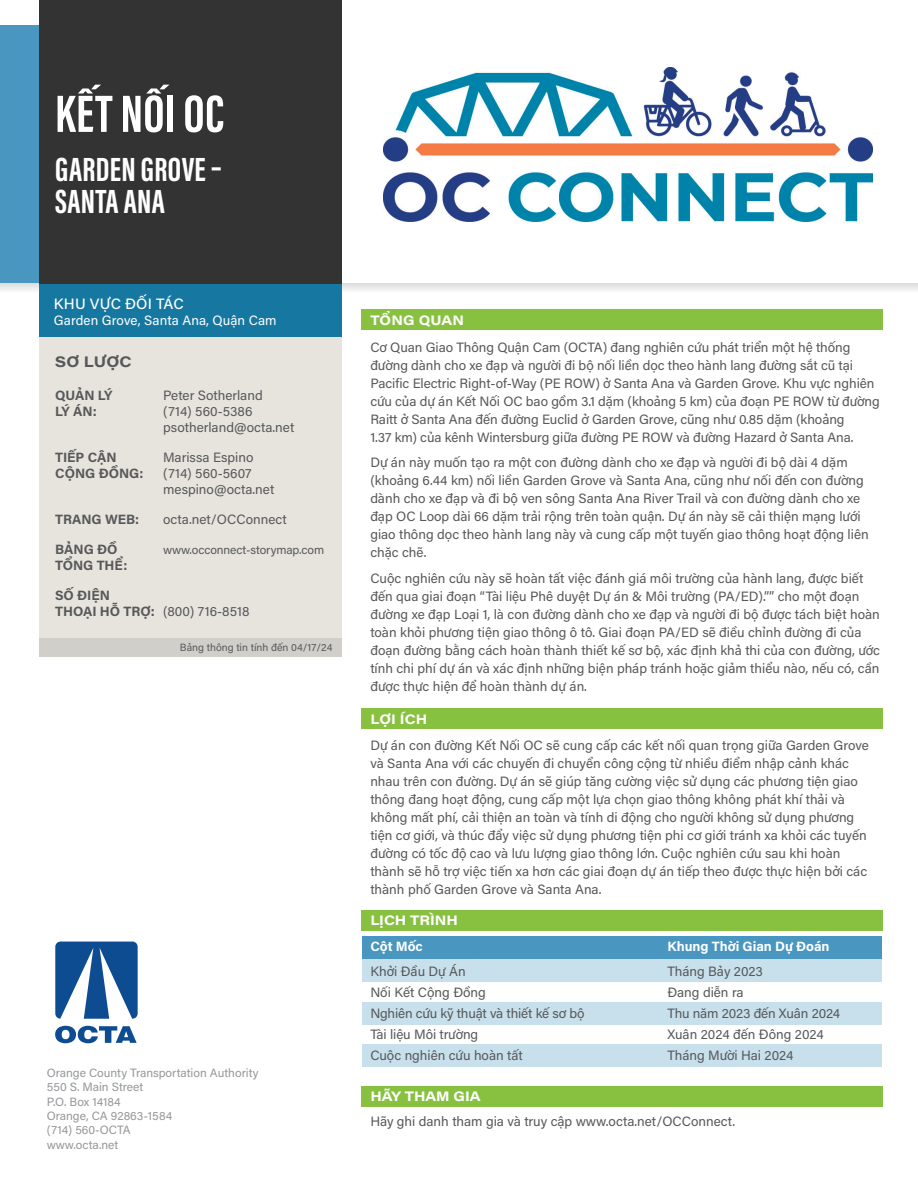
<style>
.page{position:relative;width:918px;height:1188px;background:#fff}
.page>*{position:absolute;margin:0;border:0;box-sizing:border-box;transform-origin:0 0}
.t1{font:700 54px "Acumin Pro Extra Cond";letter-spacing:.015em;color:#fff}
.t2{font:700 34.5px/31.5px "Acumin Pro Extra Cond";letter-spacing:.01em;color:#fff}
.t3{font:500 15px "Acumin Pro";letter-spacing:.01em;color:#fff}
.t4{font:700 15px "Acumin Pro Wide";letter-spacing:.01em;color:#57585a}
.t5{font:13.5px/18px "Acumin Pro";color:#57585a}
.t6{font:700 13.5px "Acumin Pro";color:#57585a}
.t7{font:700 13.5px/26px "Acumin Pro Wide";letter-spacing:.005em;color:#fff}
.t8{font:13.5px "Acumin Pro";letter-spacing:.005em;color:#fff}
.t9{font:700 13.5px "Acumin Pro";color:#fff}
.t10{font:12px/14.4px "Acumin Pro";color:#95979a}
.t11{font:12px "Acumin Pro";letter-spacing:-.01em;color:#57585a}
.t12{font:10.5px "Acumin Pro";color:#57585a}
.s1{font-weight:700}
.s2{font-family:"Acumin Pro"}
</style>
<div class="page">
<div style="left:39px;top:257px;width:303px;height:91px;background:#1678a1"></div>
<div style="left:39px;top:338px;width:303px;height:306px;background:#e6e4dd"></div>
<div style="left:39px;top:638px;width:303px;height:19px;background:#d0cfca"></div>
<div style="left:0;top:25px;width:316px;height:258px;background:#4997c1"></div>
<div style="left:39px;top:0;width:303px;height:283px;background:#323332"></div>
<img style="left:383px;top:67px;width:490px;height:154px">
<div style="left:361px;top:309px;width:521px;height:21px;background:#87c13f"></div>
<div style="left:361px;top:709px;width:521px;height:20px;background:#87c13f"></div>
<div style="left:361px;top:910px;width:521px;height:21px;background:#87c13f"></div>
<div style="left:363px;top:936px;width:519px;height:22px;background:#4997c1"></div>
<div style="left:363px;top:959px;width:519px;height:22px;background:#c8e0ec"></div>
<div style="left:363px;top:1003px;width:519px;height:22px;background:#c8e0ec"></div>
<svg style="left:55px;top:1026px;width:82px;height:17px"></svg>
<svg style="left:55px;top:942px;width:83px;height:77px"></svg>
<div style="left:363px;top:1045px;width:519px;height:22px;background:#c8e0ec"></div>
<div style="left:361px;top:1086px;width:521px;height:20px;background:#87c13f"></div>
<p class="t1" style="left:55px;top:81px;width:170px">KẾT NỐI OC</p>
<p class="t2" style="left:55px;top:154px;width:168px">GARDEN GROVE –<br>SANTA ANA</p>
<p class="t3" style="left:54px;top:293px;width:131px">KHU VỰC ĐỐI TÁC</p>
<p class="t8" style="left:54px;top:311px;width:224px">Garden Grove, Santa Ana, Quận Cam</p>
<p class="t7" style="left:370px;top:306px;width:95px">TỔNG QUAN</p>
<p class="t4" style="left:55px;top:351px;width:78px">SƠ LƯỢC</p>
<p class="t6" style="left:55px;top:386px;width:59px">QUẢN LÝ</p>
<p class="t5" style="left:163px;top:386px;width:101px">Peter Sotherland</p>
<p class="t6" style="left:55px;top:402px;width:43px">LÝ ÁN:</p>
<p class="t5" style="left:163px;top:402px;width:91px">(714) 560-5386</p>
<p class="t5" style="left:163px;top:418px;width:133px">psotherland@octa.net</p>
<p class="t6" style="left:55px;top:448px;width:63px">TIẾP CẬN</p>
<p class="t5" style="left:163px;top:448px;width:92px">Marissa Espino</p>
<p class="t6" style="left:55px;top:464px;width:90px">CỘNG ĐỒNG:</p>
<p class="t5" style="left:163px;top:464px;width:90px">(714) 560-5607</p>
<p class="t5" style="left:163px;top:480px;width:113px">mespino@octa.net</p>
<p class="t6" style="left:55px;top:510px;width:86px">TRANG WEB:</p>
<p class="t5" style="left:163px;top:510px;width:125px">octa.net/OCConnect</p>
<p class="t6" style="left:55px;top:540px;width:64px">BẢNG ĐỒ</p>
<p class="t11" style="left:163px;top:541px;width:163px">www.occonnect-storymap.com</p>
<p class="t6" style="left:55px;top:556px;width:74px">TỔNG THỂ:</p>
<p class="t6" style="left:55px;top:585px;width:56px">SỐ ĐIỆN</p>
<p class="t5" style="left:55px;top:602px;width:196px"><span class="s1">THOẠI HỖ TRỢ:</span> (800) 716-8518</p>
<p class="t12" style="left:180px;top:640px;width:154px">Bảng thông tin tính đến 04/17/24</p>
<p class="t5" style="left:370px;top:338px;width:511px">Cơ Quan Giao Thông Quận Cam (OCTA) đang nghiên cứu phát triển một hệ thống đường dành cho xe đạp và người đi bộ nối liền dọc theo hành lang đường sắt cũ tại Pacific Electric Right-of-Way (PE ROW) ở Santa Ana và Garden Grove. Khu vực nghiên cứu của dự án Kết Nối OC bao gồm 3.1 dặm (khoảng 5 km) của đoạn PE ROW từ đường Raitt ở Santa Ana đến đường Euclid ở Garden Grove, cũng như 0.85 dặm (khoảng</p>
<h5 class="t5" style="left:370px;top:428px;width:485px">1.37 km) của kênh Wintersburg giữa đường PE ROW và đường Hazard ở Santa Ana.</h5>
<p class="t5" style="left:370px;top:453px;width:500px">Dự án này muốn tạo ra một con đường dành cho xe đạp và người đi bộ dài 4 dặm (khoảng 6.44 km) nối liền Garden Grove và Santa Ana, cũng như nối đến con đường dành cho xe đạp và đi bộ ven sông Santa Ana River Trail và con đường dành cho xe đạp OC Loop dài 66 dặm trải rộng trên toàn quận. Dự án này sẽ cải thiện mạng lưới giao thông dọc theo hành lang này và cung cấp một tuyến giao thông hoạt động liên chặc chẽ.</p>
<p class="t5" style="left:370px;top:569px;width:511px">Cuộc nghiên cứu này sẽ hoàn tất việc đánh giá môi trường của hành lang, được biết đến qua giai đoạn “Tài liệu Phê duyệt Dự án &amp; Môi trường (PA/ED).”” cho một đoạn đường xe đạp Loại 1, là con đường dành cho xe đạp và người đi bộ được tách biệt hoàn toàn khỏi phương tiện giao thông ô tô. Giai đoạn PA/ED sẽ điều chỉnh đường đi của đoạn đường bằng cách hoàn thành thiết kế sơ bộ, xác định khả thi của con đường, ước tính chi phí dự án và xác định những biện pháp tránh hoặc giảm thiểu nào, nếu có, cần được thực hiện để hoàn thành dự án.</p>
<p class="t7" style="left:370px;top:706px;width:59px">LỢI ÍCH</p>
<p class="t5" style="left:370px;top:735px;width:500px">Dự án con đường Kết Nối OC sẽ cung cấp các kết nối quan trọng giữa Garden Grove và Santa Ana với các chuyến đi chuyển công cộng từ nhiều điểm nhập cảnh khác nhau trên con đường. Dự án sẽ giúp tăng cường việc sử dụng các phương tiện giao thông đang hoạt động, cung cấp một lựa chọn giao thông không phát khí thải và không mất phí, cải thiện an toàn và tính di động cho người không sử dụng phương tiện cơ giới, và thúc đẩy việc sử dụng phương tiện phi cơ giới tránh xa khỏi các tuyến đường có tốc độ cao và lưu lượng giao thông lớn. Cuộc nghiên cứu sau khi hoàn thành sẽ hỗ trợ việc tiến xa hơn các giai đoạn dự án tiếp theo được thực hiện bởi các thành phố Garden Grove và Santa Ana.</p>
<p class="t7" style="left:370px;top:907px;width:89px">LỊCH TRÌNH<br><span class="s2">Cột Mốc</span></p>
<p class="t9" style="left:667px;top:937px;width:164px">Khung Thời Gian Dự Đoán</p>
<p class="t10" style="left:47px;top:1065px;width:213px">Orange County Transportation Authority<br>550 S. Main Street<br>P.O. Box 14184</p>
<p class="t5" style="left:370px;top:962px;width:97px">Khởi Đầu Dự Án</p>
<p class="t5" style="left:667px;top:962px;width:97px">Tháng Bảy 2023</p>
<p class="t5" style="left:370px;top:983px;width:117px">Nối Kết Cộng Đồng</p>
<p class="t5" style="left:667px;top:983px;width:78px">Đang diễn ra</p>
<p class="t5" style="left:370px;top:1004px;width:216px">Nghiên cứu kỹ thuật và thiết kế sơ bộ</p>
<p class="t5" style="left:667px;top:1004px;width:174px">Thu năm 2023 đến Xuân 2024</p>
<p class="t5" style="left:370px;top:1025px;width:109px">Tài liệu Môi trường</p>
<p class="t5" style="left:667px;top:1025px;width:158px">Xuân 2024 đến Đông 2024</p>
<p class="t5" style="left:370px;top:1046px;width:154px">Cuộc nghiên cứu hoàn tất</p>
<p class="t5" style="left:667px;top:1046px;width:128px">Tháng Mười Hai 2024</p>
<p class="t7" style="left:370px;top:1082px;width:112px">HÃY THAM GIA</p>
<p class="t10" style="left:47px;top:1108px;width:127px">Orange, CA 92863-1584</p>
<p class="t5" style="left:370px;top:1112px;width:366px">Hãy ghi danh tham gia và truy cập www.octa.net/OCConnect.</p>
<p class="t10" style="left:47px;top:1123px;width:86px">(714) 560-OCTA www.octa.net</p>
</div>
